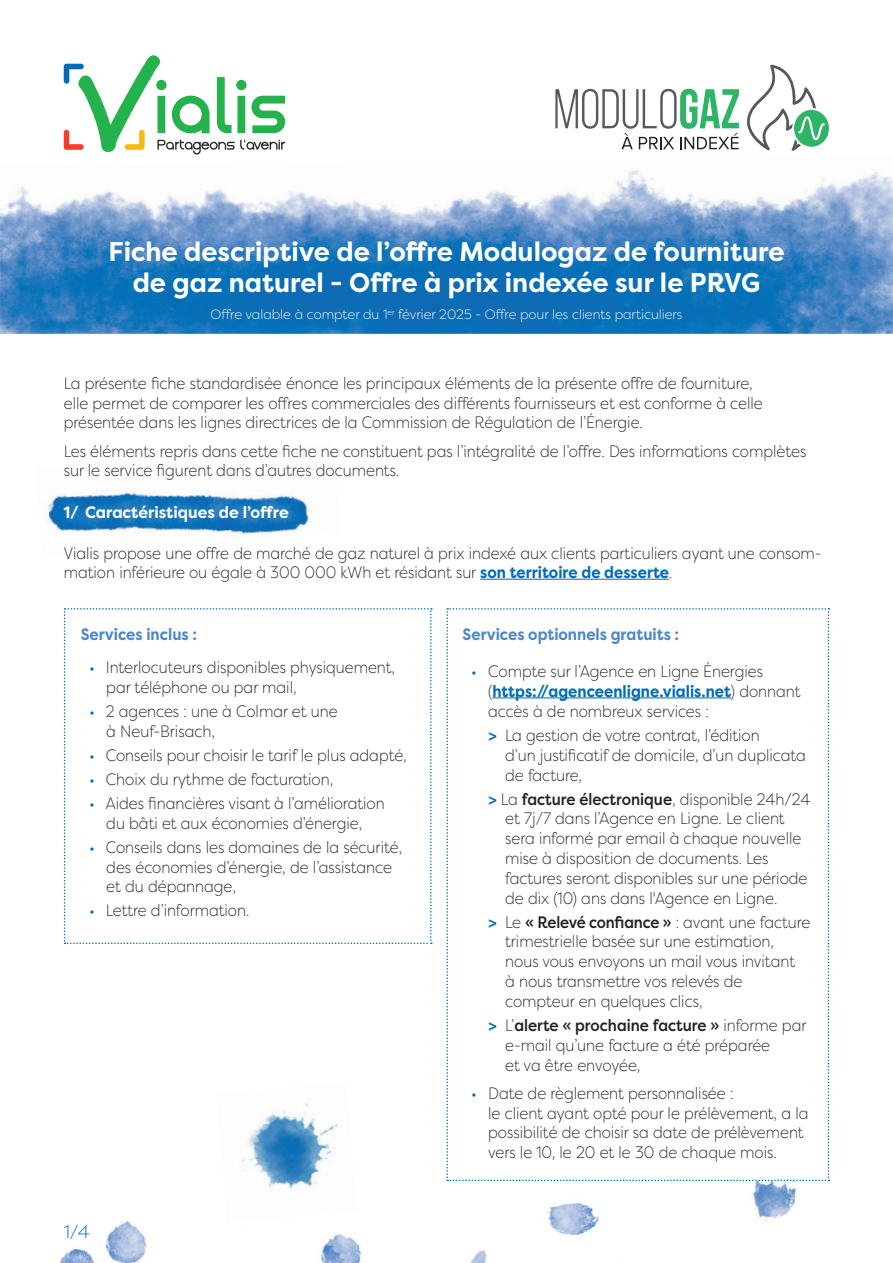
<style>
.page{position:relative;width:893px;height:1263px;background:#fff}
.page>*{position:absolute;margin:0;border:0;box-sizing:border-box;transform-origin:0 0}
.t1{font:700 27px/31.5px "Filson Pro";color:#fff;text-align:center}
.t2{font:300 18px "Filson Pro";color:#006bb6}
.t3{font:300 16.5px/19.8px "Filson Pro";color:#231f20;scale:.91 1}
.t4{font:700 16.5px "Filson Pro";color:#4c88c7;scale:.91 1}
.t5{font:700 16.5px "Filson Pro";color:#fff;scale:.95 1}
.t6{font:300 13.5px "Filson Pro";color:#fff}
.s1{font-weight:700;color:#006bb6}
.s2{color:#006bb6}
.s3{font-weight:500;color:#006bb6}
.s4{font-weight:500}
</style>
<div class="page">
<img style="left:48px;top:492px;width:261px;height:42px">
<img style="left:60px;top:1167px;width:771px;height:96px">
<img style="left:0;top:170px;width:893px;height:164px">
<svg style="left:64px;top:55px;width:221px;height:99px"></svg>
<hr style="left:480px;top:579px;width:189px;height:1px;background:#006bb6">
<svg style="left:64px;top:608px;width:368px;height:336px"></svg>
<svg style="left:446px;top:608px;width:383px;height:573px"></svg>
<img style="left:216px;top:1103px;width:141px;height:120px">
<svg style="left:555px;top:89px;width:184px;height:60px"></svg>
<svg style="left:747px;top:65px;width:82px;height:86px"></svg>
<h1 class="t1" style="left:108px;top:236px;width:678px">Fiche descriptive de l’offre Modulogaz de fourniture de gaz naturel - Offre à prix indexée sur le PRVG</h1>
<p class="t6" style="left:211px;top:306px;width:473px">Offre valable à compter du 1<sup>er</sup> février 2025 - Offre pour les clients particuliers</p>
<p class="t3" style="left:64px;top:373px;width:770px">La présente fiche standardisée énonce les principaux éléments de la présente offre de fourniture, elle permet de comparer les offres commerciales des différents fournisseurs et est conforme à celle présentée dans les lignes directrices de la Commission de Régulation de l’Énergie.</p>
<p class="t3" style="left:64px;top:441px;width:818px">Les éléments repris dans cette fiche ne constituent pas l’intégralité de l’offre. Des informations complètes sur le service figurent dans d’autres documents.</p>
<p class="t5" style="left:64px;top:501px;width:238px">1/ Caractéristiques de l’offre</p>
<p class="t3" style="left:64px;top:542px;width:834px">Vialis propose une offre de marché de gaz naturel à prix indexé aux clients particuliers ayant une consom&shy;mation inférieure ou égale à 300 000 kWh et résidant sur <span class="s1">son territoire de desserte</span>.</p>
<p class="t4" style="left:81px;top:624px;width:129px">Services inclus :</p>
<p class="t3" style="left:106px;top:657px;width:319px;text-indent:-17px"><span class="s2">•</span> Interlocuteurs disponibles physiquement, par téléphone ou par mail,</p>
<p class="t3" style="left:106px;top:701px;width:256px;text-indent:-17px"><span class="s2">•</span> 2 agences : une à Colmar et une à Neuf-Brisach,</p>
<p class="t3" style="left:89px;top:745px;width:351px"><span class="s2">•</span> Conseils pour choisir le tarif le plus adapté,</p>
<p class="t3" style="left:89px;top:769px;width:270px"><span class="s2">•</span> Choix du rythme de facturation,</p>
<p class="t3" style="left:89px;top:793px;width:326px;text-align:center"><span class="s2">•</span> Aides financières visant à l’amélioration du bâti et aux économies d’énergie,</p>
<p class="t3" style="left:106px;top:837px;width:327px;text-indent:-17px"><span class="s2">•</span> Conseils dans les domaines de la sécurité, des économies d’énergie, de l’assistance et du dépannage,</p>
<p class="t3" style="left:89px;top:900px;width:178px"><span class="s2">•</span> Lettre d’information.</p>
<p class="t2" style="left:64px;top:1220px;width:28px">1/4</p>
<p class="t4" style="left:463px;top:624px;width:239px">Services optionnels gratuits :</p>
<p class="t3" style="left:488px;top:661px;width:345px;text-indent:-17px"><span class="s2">•</span> Compte sur l’Agence en Ligne Énergies (<span class="s1">https://agenceenligne.vialis.net</span>) donnant accès à de nombreux services :</p>
<p class="t3" style="left:505px;top:725px;width:332px;text-indent:-17px"><span class="s3">&gt;</span> La gestion de votre contrat, l’édition<br>d’un justificatif de domicile, d’un duplicata de facture,</p>
<p class="t3" style="left:505px;top:788px;width:337px;text-indent:-17px"><span class="s3">&gt;</span> La <span class="s4">facture électronique</span>, disponible 24h/24 et 7j/7 dans l’Agence en Ligne. Le client sera informé par email à chaque nouvelle mise à disposition de documents. Les factures seront disponibles sur une période de dix (10) ans dans l'Agence en Ligne.</p>
<p class="t3" style="left:505px;top:912px;width:337px;text-indent:-17px"><span class="s3">&gt;</span> Le <span class="s4">« Relevé confiance »</span> : avant une facture trimestrielle basée sur une estimation, nous vous envoyons un mail vous invitant<br>à nous transmettre vos relevés de compteur en quelques clics,</p>
<p class="t3" style="left:505px;top:1015px;width:333px;text-indent:-17px"><span class="s3">&gt;</span> L’<span class="s4">alerte « prochaine facture »</span> informe par e-mail qu’une facture a été préparée<br>et va être envoyée,</p>
<p class="t3" style="left:488px;top:1083px;width:354px;text-indent:-17px"><span class="s2">•</span> Date de règlement personnalisée :<br>le client ayant opté pour le prélèvement, a la possibilité de choisir sa date de prélèvement vers le 10, le 20 et le 30 de chaque mois.</p>
</div>
